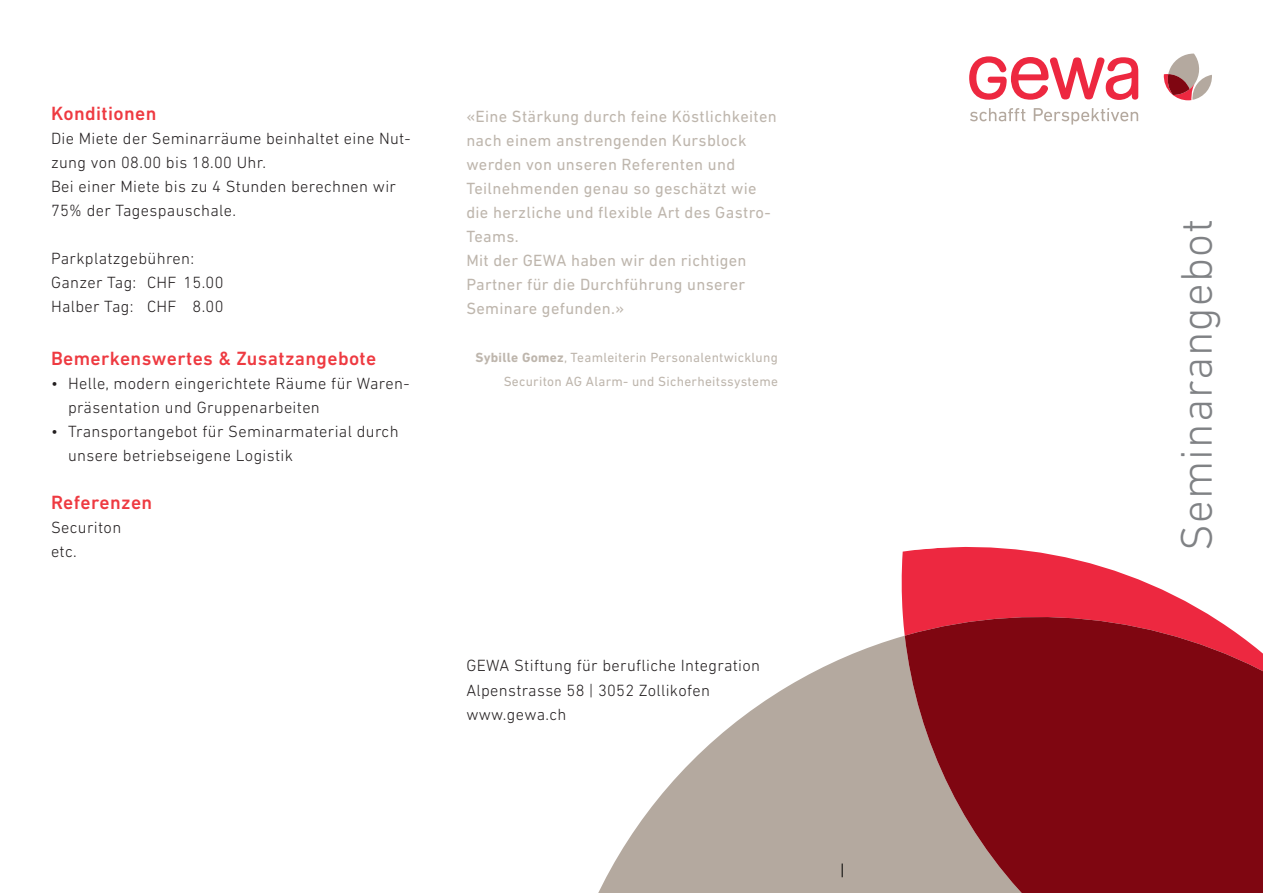
<style>
.page{position:relative;width:1263px;height:893px;background:#fff}
.page>*{position:absolute;margin:0;border:0;box-sizing:border-box;transform-origin:0 0}
.t1{font:300 45px "DIN Next LT Pro";letter-spacing:.025em;color:#808285}
.t2{font:500 19.5px "DIN Next LT Pro";letter-spacing:.02em;color:#ee3a41}
.t3{font:300 16.5px/24px "DIN Next LT Pro";letter-spacing:.02em;color:#231f20}
.t4{font:16.5px/24px "DIN Next LT Pro";letter-spacing:.02em;color:#beb6ad}
.t5{font:13.5px/24px "DIN Next LT Pro";letter-spacing:.02em;color:#beb6ad;text-align:right}
.s1{font-weight:700}
</style>
<div class="page">
<svg style="left:969px;top:56px;width:169px;height:44px"></svg>
<svg style="left:970px;top:108px;width:55px;height:13px"></svg>
<svg style="left:1034px;top:108px;width:104px;height:17px"></svg>
<svg style="left:1163px;top:54px;width:49px;height:46px"></svg>
<svg style="left:598px;top:637px;width:303px;height:256px;fill:#b4a99f"></svg>
<svg style="left:901px;top:546px;width:274px;height:347px;fill:#ed2840"></svg>
<svg style="left:905px;top:596px;width:358px;height:297px;background:#911f29"></svg>
<svg style="left:842px;top:863px;width:1px;height:14px"></svg>
<p class="t2" style="left:51px;top:102px;width:107px">Konditionen</p>
<p class="t3" style="left:51px;top:127px;width:361px">Die Miete der Seminarräume beinhaltet eine Nut&shy;zung von 08.00 bis 18.00 Uhr.<br>Bei einer Miete bis zu 4 Stunden berechnen wir 75% der Tagespauschale.</p>
<p class="t3" style="left:51px;top:247px;width:174px">Parkplatzgebühren:<br>Ganzer Tag: CHF 15.00<br>Halber Tag: CHF 8.00</p>
<p class="t2" style="left:51px;top:347px;width:327px">Bemerkenswertes &amp; Zusatzangebote</p>
<p class="t3" style="left:68px;top:371px;width:343px;text-indent:-17px">• Helle, modern eingerichtete Räume für Waren&shy;präsentation und Gruppenarbeiten</p>
<p class="t3" style="left:68px;top:419px;width:332px;text-indent:-17px">• Transportangebot für Seminarmaterial durch unsere betriebseigene Logistik</p>
<p class="t2" style="left:51px;top:491px;width:103px">Referenzen</p>
<p class="t3" style="left:51px;top:515px;width:72px">Securiton etc.</p>
<p class="t4" style="left:466px;top:104px;width:312px">«Eine Stärkung durch feine Köstlichkeiten nach einem anstrengenden Kursblock werden von unseren Referenten und<br>Teilnehmenden genau so geschätzt wie die herzliche und flexible Art des Gastro-<br>Teams.<br>Mit der GEWA haben wir den richtigen<br>Partner für die Durchführung unserer<br>Seminare gefunden.»</p>
<p class="t5" style="left:476px;top:345px;width:304px"><span class="s1">Sybille Gomez</span>, Teamleiterin Personalentwicklung<br>Securiton AG Alarm- und Sicherheitssysteme</p>
<p class="t3" style="left:466px;top:654px;width:295px">GEWA Stiftung für berufliche Integration<br>Alpenstrasse 58 | 3052 Zollikofen www.gewa.ch</p>
<h1 class="t1" style="left:1170px;top:551px;width:333px;rotate:-90deg">Seminarangebot</h1>
</div>
